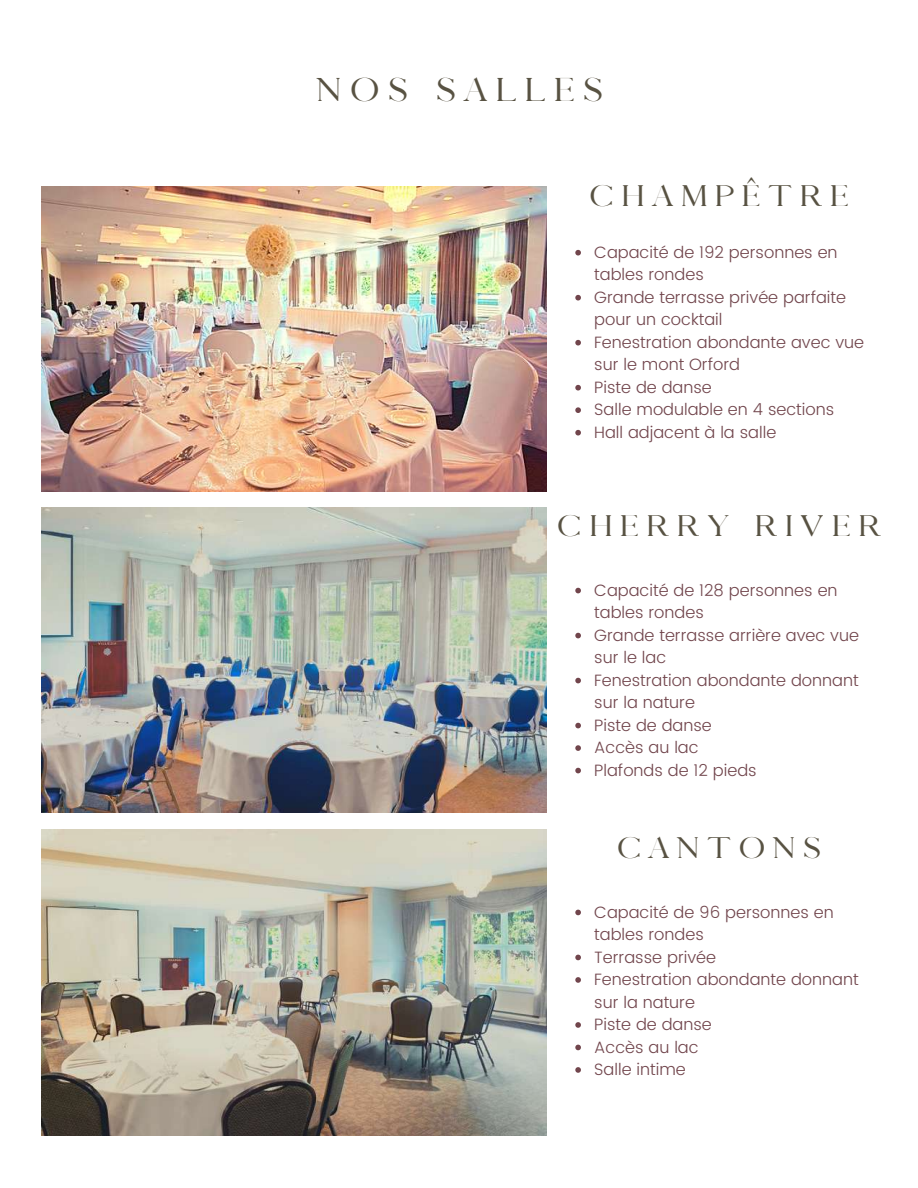
<style>
.page{position:relative;width:918px;height:1188px;background:#fff}
.page>*{position:absolute;margin:0;border:0;box-sizing:border-box;transform-origin:0 0}
.t1{font:31.5px "Pierson";letter-spacing:.27em;color:#585242}
.t2{font:28.35px "Pierson";letter-spacing:.27em;color:#585242}
.t3{font:300 16.5px/22.5px "Poppins";color:#71454c}
</style>
<div class="page">
<img style="left:42px;top:508px;width:505px;height:305px">
<img style="left:42px;top:830px;width:505px;height:306px">
<img style="left:42px;top:186px;width:505px;height:305px">
<svg style="left:575px;top:250px;width:6px;height:6px"></svg>
<svg style="left:575px;top:295px;width:6px;height:6px"></svg>
<svg style="left:575px;top:340px;width:6px;height:6px"></svg>
<svg style="left:575px;top:385px;width:6px;height:6px"></svg>
<svg style="left:575px;top:407px;width:6px;height:6px"></svg>
<svg style="left:575px;top:430px;width:6px;height:6px"></svg>
<svg style="left:575px;top:588px;width:6px;height:5px"></svg>
<svg style="left:575px;top:633px;width:6px;height:5px"></svg>
<svg style="left:575px;top:678px;width:6px;height:5px"></svg>
<svg style="left:575px;top:723px;width:6px;height:5px"></svg>
<svg style="left:575px;top:745px;width:6px;height:6px"></svg>
<svg style="left:575px;top:768px;width:6px;height:5px"></svg>
<svg style="left:575px;top:910px;width:6px;height:5px"></svg>
<svg style="left:575px;top:955px;width:6px;height:5px"></svg>
<svg style="left:575px;top:977px;width:6px;height:6px"></svg>
<svg style="left:575px;top:1022px;width:6px;height:6px"></svg>
<svg style="left:575px;top:1045px;width:6px;height:5px"></svg>
<svg style="left:575px;top:1067px;width:6px;height:6px"></svg>
<h1 class="t1" style="left:317px;top:71px;width:287px">NOS SALLES</h1>
<h2 class="t2" style="left:589px;top:179px;width:261px">CHAMPÊTRE</h2>
<p class="t3" style="left:594px;top:241px;width:271px">Capacité de 192 personnes en tables rondes<br>Grande terrasse privée parfaite pour un cocktail<br>Fenestration abondante avec vue sur le mont Orford<br>Piste de danse<br>Salle modulable en 4 sections<br>Hall adjacent à la salle</p>
<h2 class="t2" style="left:557px;top:509px;width:325px">CHERRY RIVER</h2>
<p class="t3" style="left:594px;top:579px;width:266px">Capacité de 128 personnes en tables rondes<br>Grande terrasse arrière avec vue sur le lac<br>Fenestration abondante donnant sur la nature<br>Piste de danse<br>Accès au lac<br>Plafonds de 12 pieds</p>
<h2 class="t2" style="left:617px;top:831px;width:205px">CANTONS</h2>
<p class="t3" style="left:594px;top:901px;width:266px">Capacité de 96 personnes en tables rondes<br>Terrasse privée<br>Fenestration abondante donnant sur la nature<br>Piste de danse<br>Accès au lac<br>Salle intime</p>
</div>
